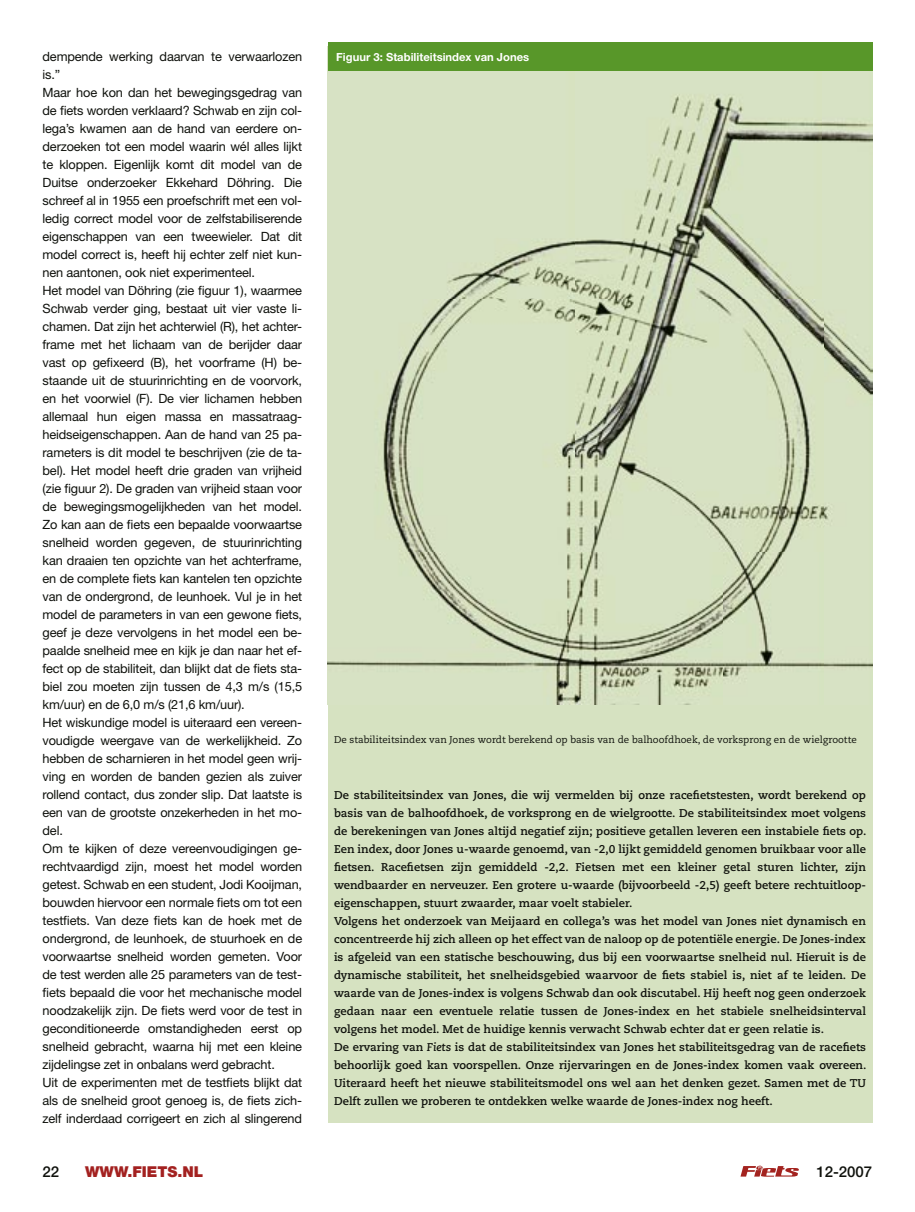
<style>
.page{position:relative;width:915px;height:1212px;background:#fff}
.page>*{position:absolute;margin:0;border:0;box-sizing:border-box;transform-origin:0 0}
.t1{font:900 15px "Helvetica Neue LT Std";color:#a32120}
.t2{font:500 15px "Helvetica Neue LT Std";color:#0f110c}
.t3{font:12.75px/18px "Helvetica Neue LT Std";letter-spacing:-.01em;color:#0f110c}
.t4{font:700 11.25px/18px "Caecilia LT Std";color:#0f110c}
.t5{font:700 11.25px "Helvetica Neue LT Std";color:#fff}
.t6{font:9.75px "Caecilia LT Std";color:#0f110c}
.s1{font-style:italic}
</style>
<div class="page">
<svg style="left:740px;top:1165px;width:58px;height:12px"></svg>
<div style="left:327px;top:43px;width:545px;height:1080px;background:#d6e2c1"></div>
<img style="left:327px;top:96px;width:545px;height:608px">
<div style="left:327px;top:43px;width:545px;height:28px;background:#589729"></div>
<p class="t3" style="left:43px;top:47px;width:261px">dempende werking daarvan te verwaarlozen is.”<br>Maar hoe kon dan het bewegingsgedrag van de fiets worden verklaard? Schwab en zijn col&shy;lega’s kwamen aan de hand van eerdere on&shy;derzoeken tot een model waarin wél alles lijkt te kloppen. Eigenlijk komt dit model van de Duitse onderzoeker Ekkehard Döhring. Die schreef al in 1955 een proefschrift met een vol&shy;ledig correct model voor de zelfstabiliserende eigenschappen van een tweewieler. Dat dit model correct is, heeft hij echter zelf niet kun&shy;nen aantonen, ook niet experimenteel.<br>Het model van Döhring (zie figuur 1), waarmee Schwab verder ging, bestaat uit vier vaste li&shy;chamen. Dat zijn het achterwiel (R), het achter&shy;frame met het lichaam van de berijder daar vast op gefixeerd (B), het voorframe (H) be&shy;staande uit de stuurinrichting en de voorvork, en het voorwiel (F). De vier lichamen hebben allemaal hun eigen massa en massatraag&shy;heidseigenschappen. Aan de hand van 25 pa&shy;rameters is dit model te beschrijven (zie de ta&shy;bel). Het model heeft drie graden van vrijheid (zie figuur 2). De graden van vrijheid staan voor de bewegingsmogelijkheden van het model.<br>Zo kan aan de fiets een bepaalde voorwaartse snelheid worden gegeven, de stuurinrichting kan draaien ten opzichte van het achterframe, en de complete fiets kan kantelen ten opzichte van de ondergrond, de leunhoek. Vul je in het model de parameters in van een gewone fiets, geef je deze vervolgens in het model een be&shy;paalde snelheid mee en kijk je dan naar het ef&shy;fect op de stabiliteit, dan blijkt dat de fiets sta&shy;biel zou moeten zijn tussen de 4,3 m/s (15,5 km/uur) en de 6,0 m/s (21,6 km/uur).<br>Het wiskundige model is uiteraard een vereen&shy;voudigde weergave van de werkelijkheid. Zo hebben de scharnieren in het model geen wrij&shy;ving en worden de banden gezien als zuiver rollend contact, dus zonder slip. Dat laatste is een van de grootste onzekerheden in het mo&shy;del.<br>Om te kijken of deze vereenvoudigingen ge&shy;rechtvaardigd zijn, moest het model worden getest. Schwab en een student, Jodi Kooijman, bouwden hiervoor een normale fiets om tot een testfiets. Van deze fiets kan de hoek met de ondergrond, de leunhoek, de stuurhoek en de voorwaartse snelheid worden gemeten. Voor de test werden alle 25 parameters van de test&shy;fiets bepaald die voor het mechanische model noodzakelijk zijn. De fiets werd voor de test in geconditioneerde omstandigheden eerst op snelheid gebracht, waarna hij met een kleine zijdelingse zet in onbalans werd gebracht.<br>Uit de experimenten met de testfiets blijkt dat als de snelheid groot genoeg is, de fiets zich&shy;zelf inderdaad corrigeert en zich al slingerend</p>
<p class="t5" style="left:336px;top:50px;width:194px">Figuur 3: Stabiliteitsindex van Jones</p>
<p class="t6" style="left:334px;top:734px;width:524px">De stabiliteitsindex van Jones wordt berekend op basis van de balhoofdhoek, de vorksprong en de wielgrootte</p>
<p class="t4" style="left:334px;top:786px;width:533px">De stabiliteitsindex van Jones, die wij vermelden bij onze racefietstesten, wordt berekend op basis van de balhoofdhoek, de vorksprong en de wielgrootte. De stabiliteitsindex moet volgens de berekeningen van Jones altijd negatief zijn; positieve getallen leveren een instabiele fiets op.<br>Een index, door Jones u-waarde genoemd, van -2,0 lijkt gemiddeld genomen bruikbaar voor alle fietsen. Racefietsen zijn gemiddeld -2,2. Fietsen met een kleiner getal sturen lichter, zijn wendbaarder en nerveuzer. Een grotere u-waarde (bijvoorbeeld -2,5) geeft betere rechtuitloop&shy;eigenschappen, stuurt zwaarder, maar voelt stabieler.<br>Volgens het onderzoek van Meijaard en collega’s was het model van Jones niet dynamisch en concentreerde hij zich alleen op het effect van de naloop op de potentiële energie. De Jones-index is afgeleid van een statische beschouwing, dus bij een voorwaartse snelheid nul. Hieruit is de dynamische stabiliteit, het snelheidsgebied waarvoor de fiets stabiel is, niet af te leiden. De waarde van de Jones-index is volgens Schwab dan ook discutabel. Hij heeft nog geen onderzoek gedaan naar een eventuele relatie tussen de Jones-index en het stabiele snelheidsinterval volgens het model. Met de huidige kennis verwacht Schwab echter dat er geen relatie is.<br>De ervaring van <span class="s1">Fiets</span> is dat de stabiliteitsindex van Jones het stabiliteitsgedrag van de racefiets behoorlijk goed kan voorspellen. Onze rijervaringen en de Jones-index komen vaak overeen.<br>Uiteraard heeft het nieuwe stabiliteitsmodel ons wel aan het denken gezet. Samen met de TU Delft zullen we proberen te ontdekken welke waarde de Jones-index nog heeft.</p>
<p class="t2" style="left:43px;top:1162px;width:18px">22</p>
<p class="t1" style="left:85px;top:1162px;width:120px">WWW.FIETS.NL</p>
<p class="t2" style="left:816px;top:1162px;width:57px">12-2007</p>
</div>
